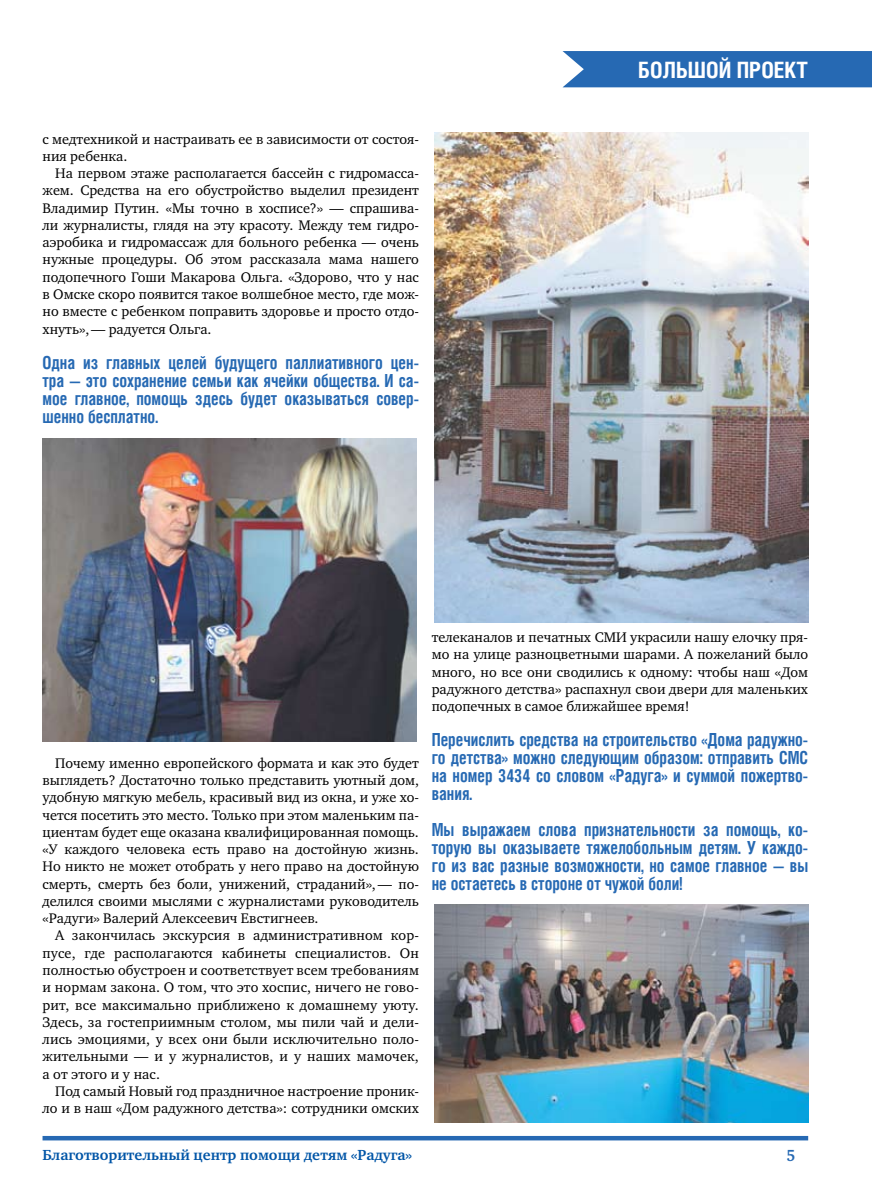
<style>
.page{position:relative;width:872px;height:1191px;background:#fff}
.page>*{position:absolute;margin:0;border:0;box-sizing:border-box;transform-origin:0 0}
.t1{font:700 22.5px "Helios Cond C";color:#fff}
.t2{font:700 18px/18px "Helios Cond C";color:#2669b3;text-align:justify;scale:.9 1}
.t3{font:700 16.5px "Charter ITC";color:#2669b3;scale:.93 1}
.t4{font:700 15px "Charter ITC";color:#0055a7}
.t5{font:14.25px/17.2px "Charter ITC";color:#000;text-align:justify}
</style>
<div class="page">
<div style="left:562px;top:51px;width:310px;height:36px;background:#2669b3"></div>
<img style="left:434px;top:133px;width:374px;height:490px">
<img style="left:43px;top:438px;width:373px;height:303px">
<img style="left:434px;top:904px;width:374px;height:218px">
<hr style="left:43px;top:1136px;width:765px;height:4px;background:#2669b3">
<p class="t5" style="left:43px;top:130px;width:378px">с медтехникой и настраивать ее в зависимости от состоя&shy;ния ребенка.</p>
<p class="t5" style="left:43px;top:165px;width:378px;text-indent:13px">На первом этаже располагается бассейн с гидромасса&shy;жем. Средства на его обустройство выделил президент Владимир Путин. «Мы точно в хосписе?» — спрашива&shy;ли журналисты, глядя на эту красоту. Между тем гидро&shy;аэробика и гидромассаж для больного ребенка — очень нужные процедуры. Об этом рассказала мама нашего подопечного Гоши Макарова Ольга. «Здорово, что у нас в Омске скоро появится такое волшебное место, где мож&shy;но вместе с ребенком поправить здоровье и просто отдо&shy;хнуть»,— радуется Ольга.</p>
<p class="t2" style="left:43px;top:353px;width:420px">Одна из главных целей будущего паллиативного цен&shy;тра — это сохранение семьи как ячейки общества. И са&shy;мое главное, помощь здесь будет оказываться совер&shy;шенно бесплатно.</p>
<h1 class="t1" style="left:638px;top:57px;width:14px">БОЛЬШОЙ</h1>
<h1 class="t1" style="left:736px;top:57px;width:72px">ПРОЕКТ</h1>
<p class="t5" style="left:43px;top:754px;width:378px;text-indent:13px">Почему именно европейского формата и как это будет выглядеть? Достаточно только представить уютный дом, удобную мягкую мебель, красивый вид из окна, и уже хо&shy;чется посетить это место. Только при этом маленьким па&shy;циентам будет еще оказана квалифицированная помощь. «У каждого человека есть право на достойную жизнь.<br>Но никто не может отобрать у него право на достойную смерть, смерть без боли, унижений, страданий»,— по&shy;делился своими мыслями с журналистами руководитель «Радуги» Валерий Алексеевич Евстигнеев.</p>
<p class="t5" style="left:42px;top:927px;width:378px;text-indent:13px">А закончилась экскурсия в административном кор&shy;пусе, где располагаются кабинеты специалистов. Он полностью обустроен и соответствует всем требованиям и нормам закона. О том, что это хоспис, ничего не гово&shy;рит, все максимально приближено к домашнему уюту.<br>Здесь, за гостеприимным столом, мы пили чай и дели&shy;лись эмоциями, у всех они были исключительно поло&shy;жительными — и у журналистов, и у наших мамочек, а от этого и у нас.</p>
<p class="t5" style="left:42px;top:1082px;width:378px;text-align:right">Под самый Новый год праздничное настроение проник&shy;ло и в наш «Дом радужного детства»: сотрудники омских</p>
<p class="t5" style="left:432px;top:628px;width:378px">телеканалов и печатных СМИ украсили нашу елочку пря&shy;мо на улице разноцветными шарами. А пожеланий было много, но все они сводились к одному: чтобы наш «Дом радужного детства» распахнул свои двери для маленьких подопечных в самое ближайшее время!</p>
<p class="t2" style="left:432px;top:730px;width:420px">Перечислить средства на строительство «Дома радужно&shy;го детства» можно следующим образом: отправить СМС на номер 3434 со словом «Радуга» и суммой пожертво&shy;вания.</p>
<p class="t2" style="left:432px;top:820px;width:420px">Мы выражаем слова признательности за помощь, ко&shy;торую вы оказываете тяжелобольным детям. У каждо&shy;го из вас разные возможности, но самое главное — вы не остаетесь в стороне от чужой боли!</p>
<p class="t4" style="left:43px;top:1145px;width:371px">Благотворительный центр помощи детям «Радуга»</p>
<p class="t3" style="left:786px;top:1144px;width:11px">5</p>
</div>
